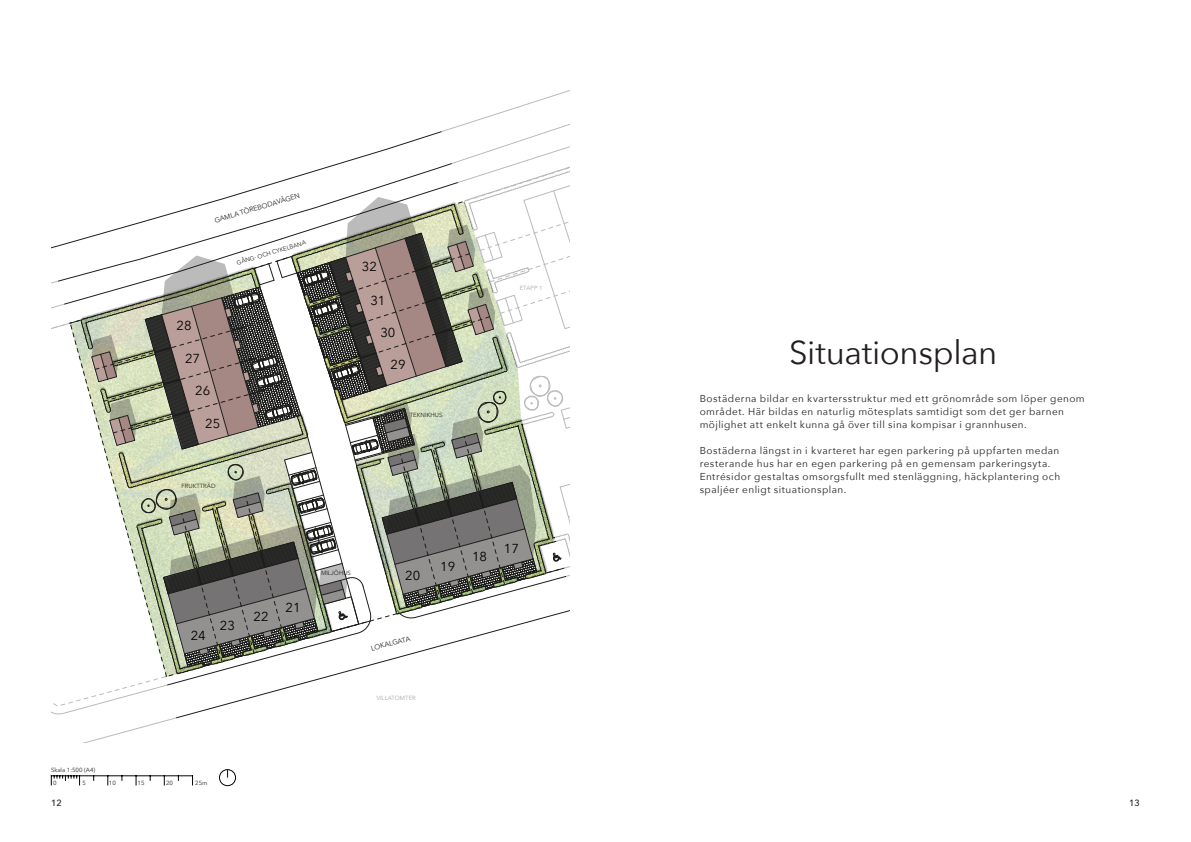
<style>
.page{position:relative;width:1191px;height:842px;background:#fff}
.page>*{position:absolute;margin:0;border:0;box-sizing:border-box;transform-origin:0 0}
.t1{font:33px "Avenir Next";letter-spacing:-.015em;color:#231f20}
.t2{font:13px "Avenir Next";color:#000}
.t3{font:10px/13px "Avenir Next";letter-spacing:.045em;color:#231f20}
.t4{font:500 9px "Avenir Next";color:#231f20}
.t5{font:7px "Avenir Next";color:#231f20}
.t6{font:6px "Avenir Next";color:#231f20}
.t7{font:6px "Avenir Next";color:#a8a9ad}
</style>
<div class="page">
<div style="left:219px;top:769px;width:17px;height:17px;border:1px solid #040503;border-radius:50%"></div>
<hr style="left:51px;top:775px;width:141px;height:1px;background:#040503">
<svg style="left:51px;top:776px;width:29px;height:9px"></svg>
<svg style="left:168px;top:135px;width:336px;height:542px"></svg>
<svg style="left:439px;top:90px;width:131px;height:539px"></svg>
<svg style="left:51px;top:214px;width:135px;height:529px"></svg>
<p class="t5" style="left:213px;top:215px;width:90px;rotate:-17deg">GAMLA TÖREBODAVÄGEN</p>
<p class="t6" style="left:235px;top:258px;width:73px;rotate:-17deg">GÅNG- OCH CYKELBANA</p>
<p class="t2" style="left:176px;top:314px;width:17px">28</p>
<p class="t2" style="left:185px;top:348px;width:17px">27</p>
<p class="t2" style="left:195px;top:380px;width:17px">26</p>
<p class="t2" style="left:205px;top:412px;width:17px">25</p>
<p class="t6" style="left:181px;top:480px;width:36px">FRUKTTRÄD</p>
<p class="t2" style="left:362px;top:255px;width:17px">32</p>
<p class="t2" style="left:370px;top:289px;width:17px">31</p>
<p class="t2" style="left:380px;top:321px;width:17px">30</p>
<p class="t2" style="left:390px;top:354px;width:17px">29</p>
<p class="t6" style="left:410px;top:410px;width:34px">TEKNIKHUS</p>
<p class="t7" style="left:520px;top:283px;width:24px">ETAPP 1</p>
<p class="t2" style="left:191px;top:624px;width:17px">24</p>
<p class="t2" style="left:220px;top:615px;width:17px">23</p>
<p class="t2" style="left:254px;top:606px;width:17px">22</p>
<p class="t2" style="left:285px;top:597px;width:17px">21</p>
<p class="t6" style="left:321px;top:568px;width:31px">MILJÖHUS</p>
<p class="t2" style="left:405px;top:564px;width:17px">20</p>
<p class="t5" style="left:370px;top:643px;width:42px;rotate:-15deg">LOKALGATA</p>
<p class="t7" style="left:376px;top:692px;width:41px">VILLATOMTER</p>
<p class="t2" style="left:440px;top:556px;width:17px">19</p>
<p class="t2" style="left:472px;top:546px;width:17px">18</p>
<p class="t2" style="left:504px;top:537px;width:17px">17</p>
<p class="t6" style="left:51px;top:765px;width:46px">Skala 1:500 (A4)</p>
<p class="t6" style="left:53px;top:778px;width:5px">0</p>
<p class="t6" style="left:82px;top:778px;width:5px">5</p>
<p class="t6" style="left:109px;top:778px;width:8px">10</p>
<p class="t6" style="left:137px;top:778px;width:8px">15</p>
<p class="t6" style="left:166px;top:778px;width:8px">20</p>
<p class="t6" style="left:195px;top:778px;width:14px">25m</p>
<p class="t1" style="left:789px;top:324px;width:210px">Situationsplan</p>
<p class="t3" style="left:699px;top:391px;width:386px">Bostäderna bildar en kvartersstruktur med ett grönområde som löper genom området. Här bildas en naturlig mötesplats samtidigt som det ger barnen möjlighet att enkelt kunna gå över till sina kompisar i grannhusen.</p>
<p class="t3" style="left:699px;top:443px;width:362px">Bostäderna längst in i kvarteret har egen parkering på uppfarten medan resterande hus har en egen parkering på en gemensam parkeringsyta.<br>Entrésidor gestaltas omsorgsfullt med stenläggning, häckplantering och spaljéer enligt situationsplan.</p>
<p class="t4" style="left:51px;top:795px;width:12px">12</p>
<p class="t4" style="left:1129px;top:795px;width:12px">13</p>
</div>
